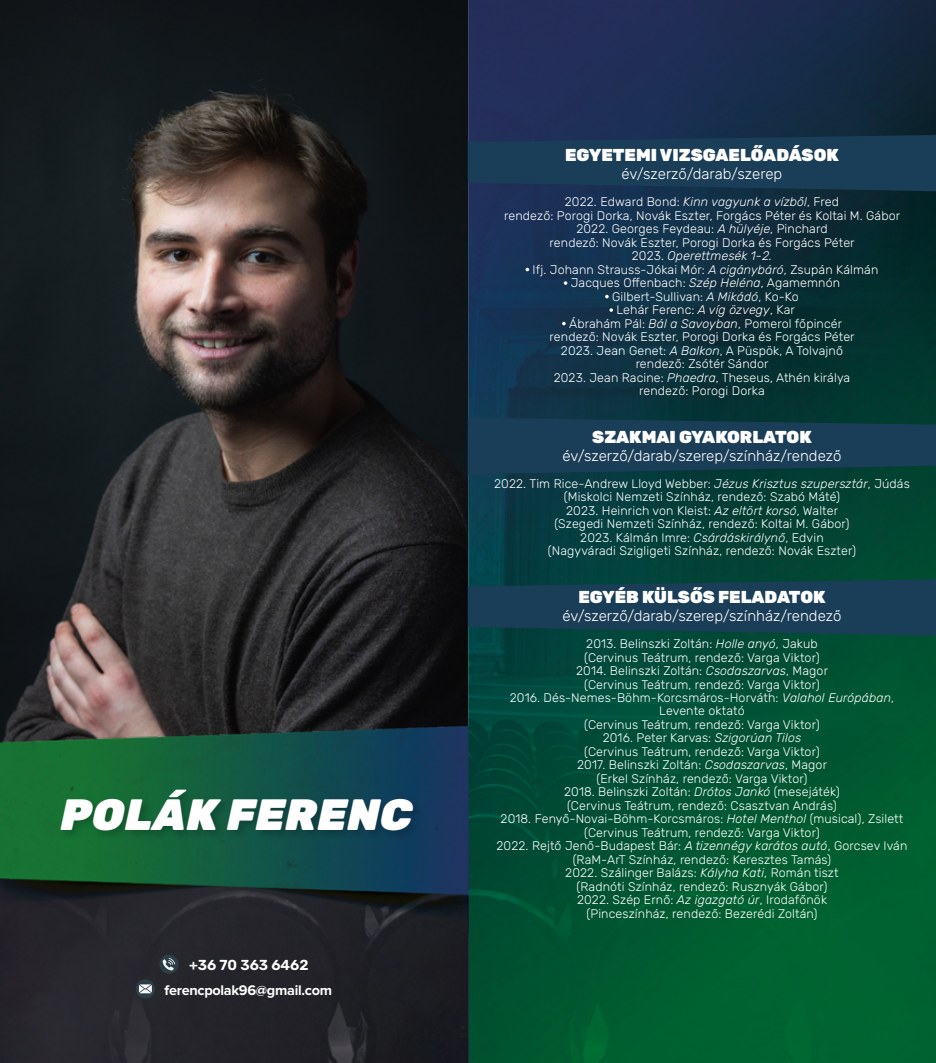
<style>
.page{position:relative;width:936px;height:1063px;background:#fff}
.page>*{position:absolute;margin:0;border:0;box-sizing:border-box;transform-origin:0 0}
.t1{font:italic 900 43.8px "Rubik";color:#fff}
.t2{font:900 17.25px "Rubik";color:#fff}
.t3{font:300 15px "Rubik";color:#fff}
.t4{font:700 14.4px "Proxima Nova";letter-spacing:-.02em;color:#fff}
.t5{font:600 14.4px "Rubik";color:#fff}
.t6{font:300 12.45px/13.5px "Rubik";letter-spacing:.01em;color:#fff;text-align:center}
.s1{font-style:italic}
</style>
<div class="page">
<img style="left:0;top:0;width:935px;height:1063px">
<svg style="left:467px;top:135px;width:468px;height:56px;background:#193a56"></svg>
<svg style="left:467px;top:418px;width:468px;height:56px;background:#173c52"></svg>
<svg style="left:467px;top:579px;width:468px;height:57px;background:#163d53"></svg>
<div style="left:58px;top:786px;width:366px;height:55px;background:#000;opacity:.2"></div>
<svg style="left:525px;top:268px;width:4px;height:3px"></svg>
<svg style="left:563px;top:281px;width:4px;height:4px"></svg>
<svg style="left:609px;top:308px;width:4px;height:4px"></svg>
<svg style="left:136px;top:955px;width:42px;height:43px;background:#383d43"></svg>
<h1 class="t1" style="left:58px;top:790px;width:368px">POLÁK FERENC</h1>
<p class="t5" style="left:189px;top:954px;width:121px">+36 70 363 6462</p>
<p class="t4" style="left:165px;top:982px;width:169px">ferencpolak96@gmail.com</p>
<h2 class="t2" style="left:565px;top:145px;width:275px">EGYETEMI VIZSGAELŐADÁSOK</h2>
<p class="t3" style="left:621px;top:163px;width:162px">év/szerző/darab/szerep</p>
<p class="t6" style="left:504px;top:196px;width:397px">2022. Edward Bond: <span class="s1">Kinn vagyunk a vízből</span>, Fred<br>rendező: Porogi Dorka, Novák Eszter, Forgács Péter és Koltai M. Gábor 2022. Georges Feydeau: <span class="s1">A hülyéje</span>, Pinchard<br>rendező: Novák Eszter, Porogi Dorka és Forgács Péter<br>2023. <span class="s1">Operettmesék 1-2.<br></span>Ifj. Johann Strauss-Jókai Mór: <span class="s1">A cigánybáró</span>, Zsupán Kálmán Jacques Offenbach: <span class="s1">Szép Heléna</span>, Agamemnón<br>Gilbert-Sullivan: <span class="s1">A Mikádó</span>, Ko-Ko<br>Lehár Ferenc: <span class="s1">A víg özvegy</span>, Kar<br>Ábrahám Pál: <span class="s1">Bál a Savoyban</span>, Pomerol főpincér<br>rendező: Novák Eszter, Porogi Dorka és Forgács Péter<br>2023. Jean Genet: <span class="s1">A Balkon</span>, A Püspök, A Tolvajnő<br>rendező: Zsótér Sándor<br>2023. Jean Racine: <span class="s1">Phaedra</span>, Theseus, Athén királya<br>rendező: Porogi Dorka</p>
<h2 class="t2" style="left:592px;top:427px;width:221px">SZAKMAI GYAKORLATOK</h2>
<p class="t3" style="left:562px;top:445px;width:280px">év/szerző/darab/szerep/színház/rendező</p>
<p class="t6" style="left:494px;top:477px;width:417px">2022. Tim Rice-Andrew Lloyd Webber: <span class="s1">Jézus Krisztus szupersztár</span>, Júdás (Miskolci Nemzeti Színház, rendező: Szabó Máté)<br>2023. Heinrich von Kleist: <span class="s1">Az eltört korsó</span>, Walter<br>(Szegedi Nemzeti Színház, rendező: Koltai M. Gábor)<br>2023. Kálmán Imre: <span class="s1">Csárdáskirálynő</span>, Edvin<br>(Nagyváradi Szigligeti Színház, rendező: Novák Eszter)</p>
<h2 class="t2" style="left:578px;top:587px;width:248px">EGYÉB KÜLSŐS FELADATOK</h2>
<p class="t3" style="left:562px;top:605px;width:280px">év/szerző/darab/szerep/színház/rendező</p>
<p class="t6" style="left:496px;top:638px;width:412px">2013. Belinszki Zoltán: <span class="s1">Holle anyó</span>, Jakub<br>(Cervinus Teátrum, rendező: Varga Viktor)<br>2014. Belinszki Zoltán: <span class="s1">Csodaszarvas</span>, Magor<br>(Cervinus Teátrum, rendező: Varga Viktor)<br>2016. Dés-Nemes-Böhm-Korcsmáros-Horváth: <span class="s1">Valahol Európában</span>, Levente oktató<br>(Cervinus Teátrum, rendező: Varga Viktor)<br>2016. Peter Karvas: <span class="s1">Szigorúan Tilos<br></span>(Cervinus Teátrum, rendező: Varga Viktor)<br>2017. Belinszki Zoltán: <span class="s1">Csodaszarvas</span>, Magor<br>(Erkel Színház, rendező: Varga Viktor)<br>2018. Belinszki Zoltán: <span class="s1">Drótos Jankó</span> (mesejáték)<br>(Cervinus Teátrum, rendező: Csasztvan András)<br>2018. Fenyő-Novai-Böhm-Korcsmáros: <span class="s1">Hotel Menthol</span> (musical), Zsilett (Cervinus Teátrum, rendező: Varga Viktor)<br>2022. Rejtő Jenő-Budapest Bár: <span class="s1">A tizennégy karátos autó</span>, Gorcsev Iván (RaM-ArT Színház, rendező: Keresztes Tamás)<br>2022. Szálinger Balázs: <span class="s1">Kályha Kati</span>, Román tiszt<br>(Radnóti Színház, rendező: Rusznyák Gábor)<br>2022. Szép Ernő: <span class="s1">Az igazgató úr</span>, Irodafőnök<br>(Pinceszínház, rendező: Bezerédi Zoltán)</p>
</div>
